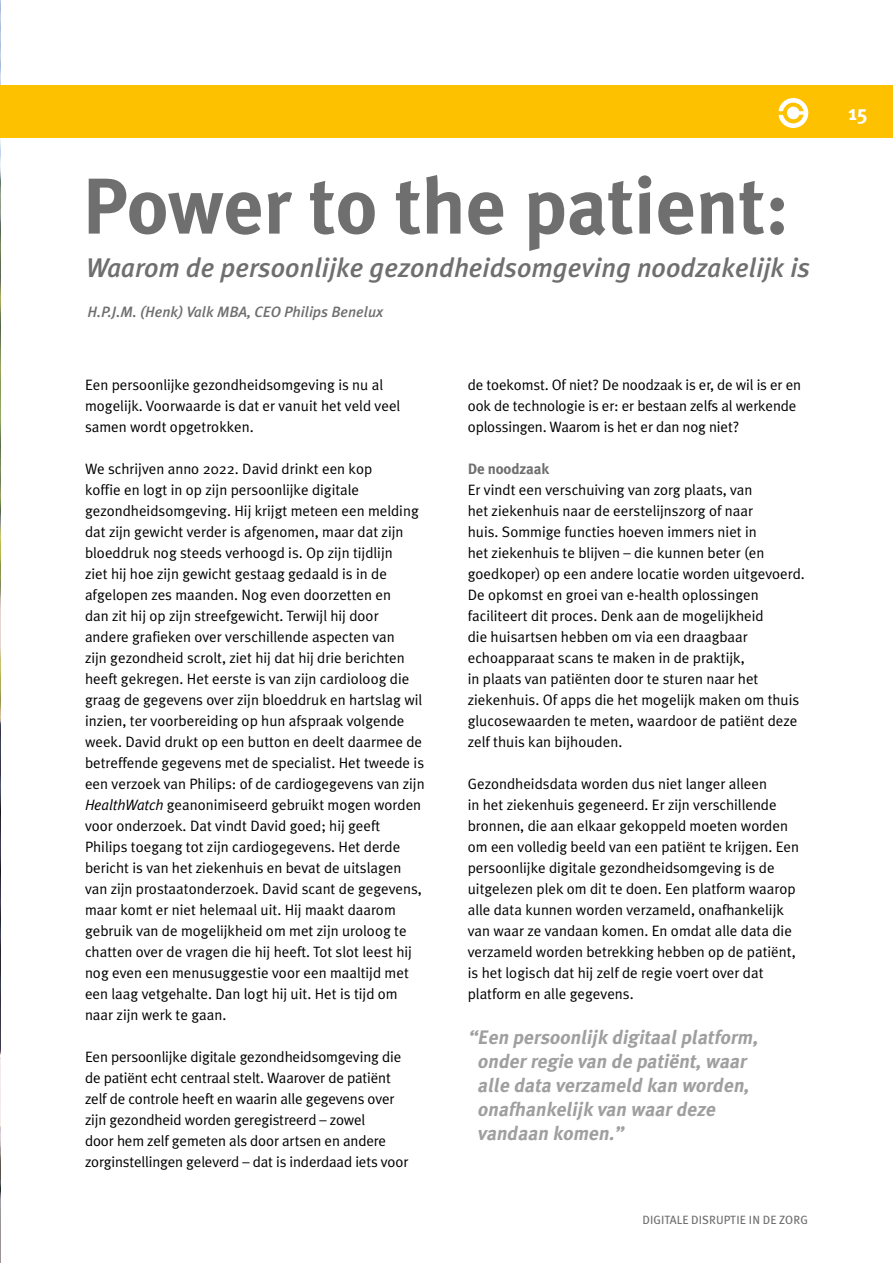
<style>
.page{position:relative;width:893px;height:1263px;background:#fff}
.page>*{position:absolute;margin:0;border:0;box-sizing:border-box;transform-origin:0 0}
.t1{font:700 79.05px "Meta Plus";color:#6f6f6f}
.t2{font:italic 500 27px "Meta Plus";color:#6f6f6f}
.t3{font:700 21px "Meta Plus";color:#fff}
.t4{font:italic 700 19.5px/24px "Meta Plus";color:#9f9f9f}
.t5{font:15px/21px "Meta Plus";color:#000}
.t6{font:italic 500 15px "Meta Plus";color:#6f6f6f}
.t7{font:700 15px "Meta Plus";letter-spacing:-.01em;color:#6f6f6f}
.t8{font:12px "Meta Plus Book Caps";color:#6f6f6f}
.s1{font-style:italic}
</style>
<div class="page">
<img style="left:0;top:0;width:1px;height:1263px">
<div style="left:0;top:86px;width:893px;height:52px;background:#fdc100"></div>
<svg style="left:778px;top:98px;width:30px;height:30px"></svg>
<h1 class="t1" style="left:82px;top:160px;width:709px">Power to the patient:</h1>
<h2 class="t2" style="left:86px;top:252px;width:726px">Waarom de persoonlijke gezondheidsomgeving noodzakelijk is</h2>
<p class="t6" style="left:88px;top:303px;width:297px">H.P.J.M. (Henk) Valk MBA, CEO Philips Benelux</p>
<p class="t5" style="left:85px;top:374px;width:317px">Een persoonlijke gezondheidsomgeving is nu al mogelijk. Voorwaarde is dat er vanuit het veld veel samen wordt opgetrokken.</p>
<p class="t5" style="left:85px;top:458px;width:341px">We schrijven anno 2022. David drinkt een kop<br>koffie en logt in op zijn persoonlijke digitale gezondheidsomgeving. Hij krijgt meteen een melding dat zijn gewicht verder is afgenomen, maar dat zijn bloeddruk nog steeds verhoogd is. Op zijn tijdlijn<br>ziet hij hoe zijn gewicht gestaag gedaald is in de afgelopen zes maanden. Nog even doorzetten en<br>dan zit hij op zijn streefgewicht. Terwijl hij door andere grafieken over verschillende aspecten van<br>zijn gezondheid scrolt, ziet hij dat hij drie berichten heeft gekregen. Het eerste is van zijn cardioloog die graag de gegevens over zijn bloeddruk en hartslag wil inzien, ter voorbereiding op hun afspraak volgende week. David drukt op een button en deelt daarmee de betreffende gegevens met de specialist. Het tweede is een verzoek van Philips: of de cardiogegevens van zijn <span class="s1">HealthWatch</span> geanonimiseerd gebruikt mogen worden voor onderzoek. Dat vindt David goed; hij geeft Philips toegang tot zijn cardiogegevens. Het derde bericht is van het ziekenhuis en bevat de uitslagen van zijn prostaatonderzoek. David scant de gegevens, maar komt er niet helemaal uit. Hij maakt daarom gebruik van de mogelijkheid om met zijn uroloog te chatten over de vragen die hij heeft. Tot slot leest hij nog even een menusuggestie voor een maaltijd met een laag vetgehalte. Dan logt hij uit. Het is tijd om naar zijn werk te gaan.</p>
<p class="t5" style="left:85px;top:1046px;width:325px">Een persoonlijke digitale gezondheidsomgeving die de patiënt echt centraal stelt. Waarover de patiënt zelf de controle heeft en waarin alle gegevens over zijn gezondheid worden geregistreerd – zowel<br>door hem zelf gemeten als door artsen en andere zorginstellingen geleverd – dat is inderdaad iets voor</p>
<p class="t5" style="left:468px;top:374px;width:335px">de toekomst. Of niet? De noodzaak is er, de wil is er en ook de technologie is er: er bestaan zelfs al werkende oplossingen. Waarom is het er dan nog niet?</p>
<p class="t7" style="left:468px;top:460px;width:83px">De noodzaak</p>
<p class="t5" style="left:468px;top:479px;width:339px">Er vindt een verschuiving van zorg plaats, van<br>het ziekenhuis naar de eerstelijnszorg of naar<br>huis. Sommige functies hoeven immers niet in<br>het ziekenhuis te blijven – die kunnen beter (en goedkoper) op een andere locatie worden uitgevoerd.<br>De opkomst en groei van e-health oplossingen faciliteert dit proces. Denk aan de mogelijkheid<br>die huisartsen hebben om via een draagbaar echoapparaat scans te maken in de praktijk,<br>in plaats van patiënten door te sturen naar het ziekenhuis. Of apps die het mogelijk maken om thuis glucosewaarden te meten, waardoor de patiënt deze zelf thuis kan bijhouden.</p>
<p class="t5" style="left:468px;top:773px;width:333px">Gezondheidsdata worden dus niet langer alleen<br>in het ziekenhuis gegeneerd. Er zijn verschillende bronnen, die aan elkaar gekoppeld moeten worden om een volledig beeld van een patiënt te krijgen. Een persoonlijke digitale gezondheidsomgeving is de uitgelezen plek om dit te doen. Een platform waarop alle data kunnen worden verzameld, onafhankelijk van waar ze vandaan komen. En omdat alle data die verzameld worden betrekking hebben op de patiënt, is het logisch dat hij zelf de regie voert over dat platform en alle gegevens.</p>
<h3 class="t4" style="left:477px;top:1025px;width:286px;text-indent:-10px">“Een persoonlijk digitaalplatform, onderregie van de patiënt,waar alle data verzameld kan worden, onafhankelijk van waardeze vandaan komen.”</h3>
<p class="t8" style="left:643px;top:1213px;width:167px">DIGITALE DISRUPTIE IN DE ZORG</p>
<h3 class="t3" style="left:848px;top:100px;width:21px">15</h3>
</div>
